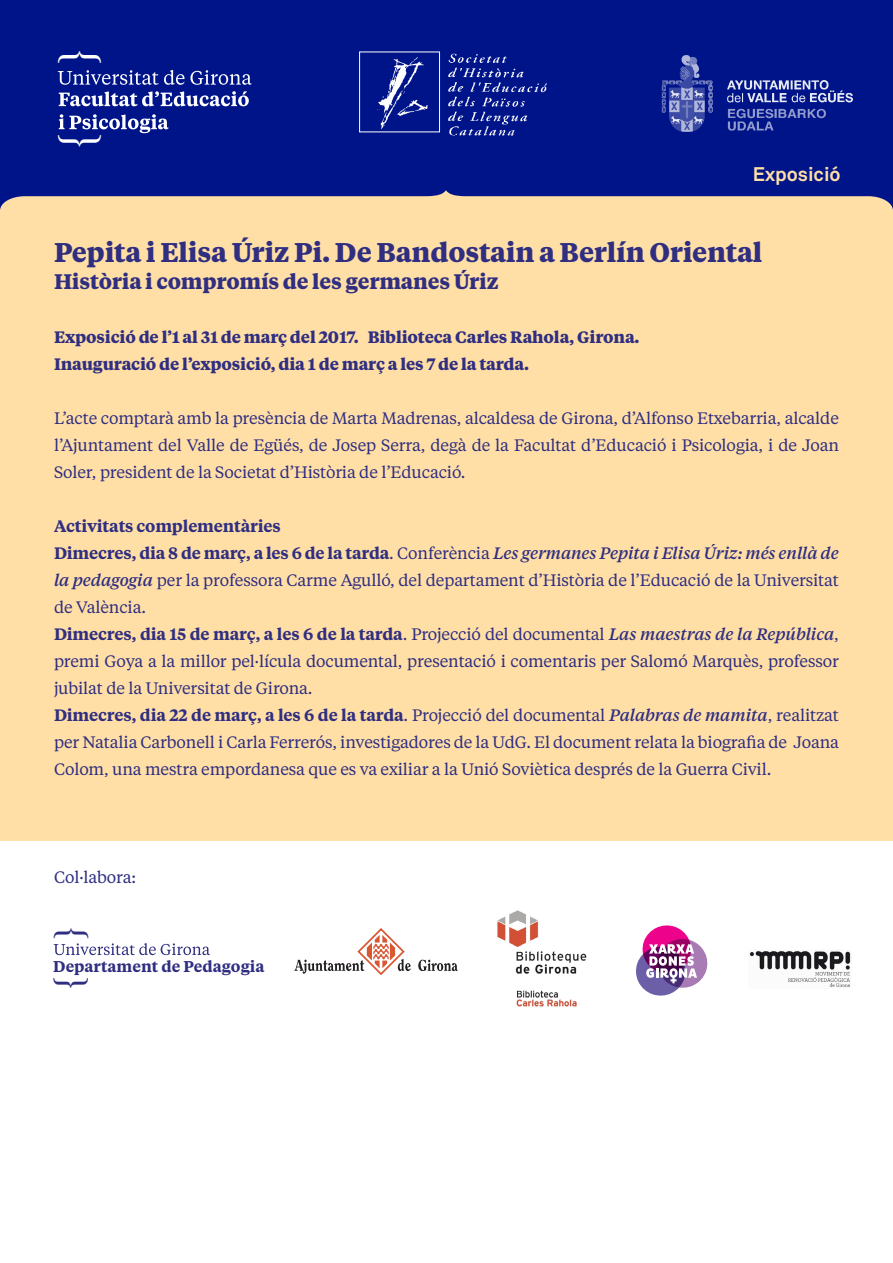
<style>
.page{position:relative;width:893px;height:1263px;background:#fff}
.page>*{position:absolute;margin:0;border:0;box-sizing:border-box;transform-origin:0 0}
.t1{font:300 47.25px "Tiempos Headline";color:#fff}
.t2{font:300 38.1px "Tiempos Headline";color:#2f2e81;scale:1.06 1}
.t3{font:700 27px "Tiempos Text";letter-spacing:-.01em;color:#2f2e81}
.t4{font:700 21px "Tiempos Text";letter-spacing:-.01em;color:#2f2e81}
.t5{font:700 19.5px "Akkurat Pro";color:#ffdfa6}
.t6{font:16.5px/27px "Tiempos Text";letter-spacing:-.01em;color:#2f2e81;text-align:justify}
.t7{font:700 16.5px "Tiempos Text";letter-spacing:-.01em;color:#2f2e81}
.t8{font:600 16.5px "Tiempos Text";letter-spacing:-.01em;color:#2f2e81}
.t9{font:600 15.6px "Tiempos Text";color:#2f2e81}
.s1{font-weight:600}
.s2{font-weight:500;font-style:italic}
</style>
<div class="page">
<div style="left:0;top:0;width:893px;height:468px;background:#001489"></div>
<div style="left:0;top:190px;width:893px;height:651px;background:#ffdfa6"></div>
<svg style="left:58px;top:70px;width:194px;height:15px"></svg>
<svg style="left:59px;top:114px;width:110px;height:19px"></svg>
<svg style="left:59px;top:91px;width:190px;height:15px"></svg>
<img style="left:365px;top:53px;width:182px;height:83px">
<div style="left:359px;top:52px;width:81px;height:80px;border:1px solid #fff"></div>
<img style="left:661px;top:54px;width:191px;height:78px">
<svg style="left:54px;top:943px;width:156px;height:12px"></svg>
<img style="left:497px;top:910px;width:90px;height:97px">
<svg style="left:636px;top:925px;width:71px;height:71px"></svg>
<svg style="left:294px;top:928px;width:117px;height:47px"></svg>
<svg style="left:418px;top:960px;width:40px;height:11px"></svg>
<img style="left:749px;top:951px;width:102px;height:36px">
<h1 class="t1" style="left:46px;top:65px;width:18px;rotate:-90deg">}</h1>
<h1 class="t1" style="left:46px;top:149px;width:18px;rotate:-90deg">{</h1>
<p class="t5" style="left:753px;top:162px;width:89px">Exposició</p>
<p class="t3" style="left:54px;top:233px;width:710px">Pepita i Elisa Úriz Pi. De Bandostain a Berlín Oriental</p>
<p class="t4" style="left:54px;top:266px;width:446px">Història i compromís de les germanes Úriz</p>
<p class="t7" style="left:54px;top:325px;width:587px">Exposició de l’1 al 31 de març del 2017. Biblioteca Carles Rahola, Girona.</p>
<p class="t7" style="left:54px;top:352px;width:477px">Inauguració de l’exposició, dia 1 de març a les 7 de la tarda.</p>
<p class="t6" style="left:54px;top:404px;width:786px">L’acte comptarà amb la presència de Marta Madrenas, alcaldesa de Girona, d’Alfonso Etxebarria, alcalde l’Ajuntament del Valle de Egüés, de Josep Serra, degà de la Facultat d’Educació i Psicologia, i de Joan Soler, president de la Societat d’Història de l’Educació.</p>
<p class="t8" style="left:54px;top:514px;width:228px">Activitats complementàries</p>
<p class="t6" style="left:54px;top:539px;width:786px"><span class="s1">Dimecres, dia 8 de març, a les 6 de la tarda</span>. Conferència <span class="s2">Les germanes Pepita i Elisa Úriz: més enllà de la pedagogia</span> per la professora Carme Agulló, del departament d’Història de l’Educació de la Universitat de València.</p>
<p class="t6" style="left:54px;top:620px;width:786px"><span class="s1">Dimecres, dia 15 de març, a les 6 de la tarda</span>. Projecció del documental <span class="s2">Las maestras de la República</span>, premi Goya a la millor pel·lícula documental, presentació i comentaris per Salomó Marquès, professor jubilat de la Universitat de Girona.</p>
<p class="t6" style="left:54px;top:701px;width:786px"><span class="s1">Dimecres, dia 22 de març, a les 6 de la tarda</span>. Projecció del documental <span class="s2">Palabras de mamita</span>, realitzat per Natalia Carbonell i Carla Ferrerós, investigadores de la UdG. El document relata la biografia de Joana Colom, una mestra empordanesa que es va exiliar a la Unió Soviètica després de la Guerra Civil.</p>
<p class="t6" style="left:54px;top:863px;width:84px">Col·labora:</p>
<h2 class="t2" style="left:44px;top:940px;width:15px;rotate:-90deg">}</h2>
<p class="t9" style="left:53px;top:956px;width:213px">Departament de Pedagogia</p>
<h2 class="t2" style="left:44px;top:990px;width:15px;rotate:-90deg">{</h2>
</div>
